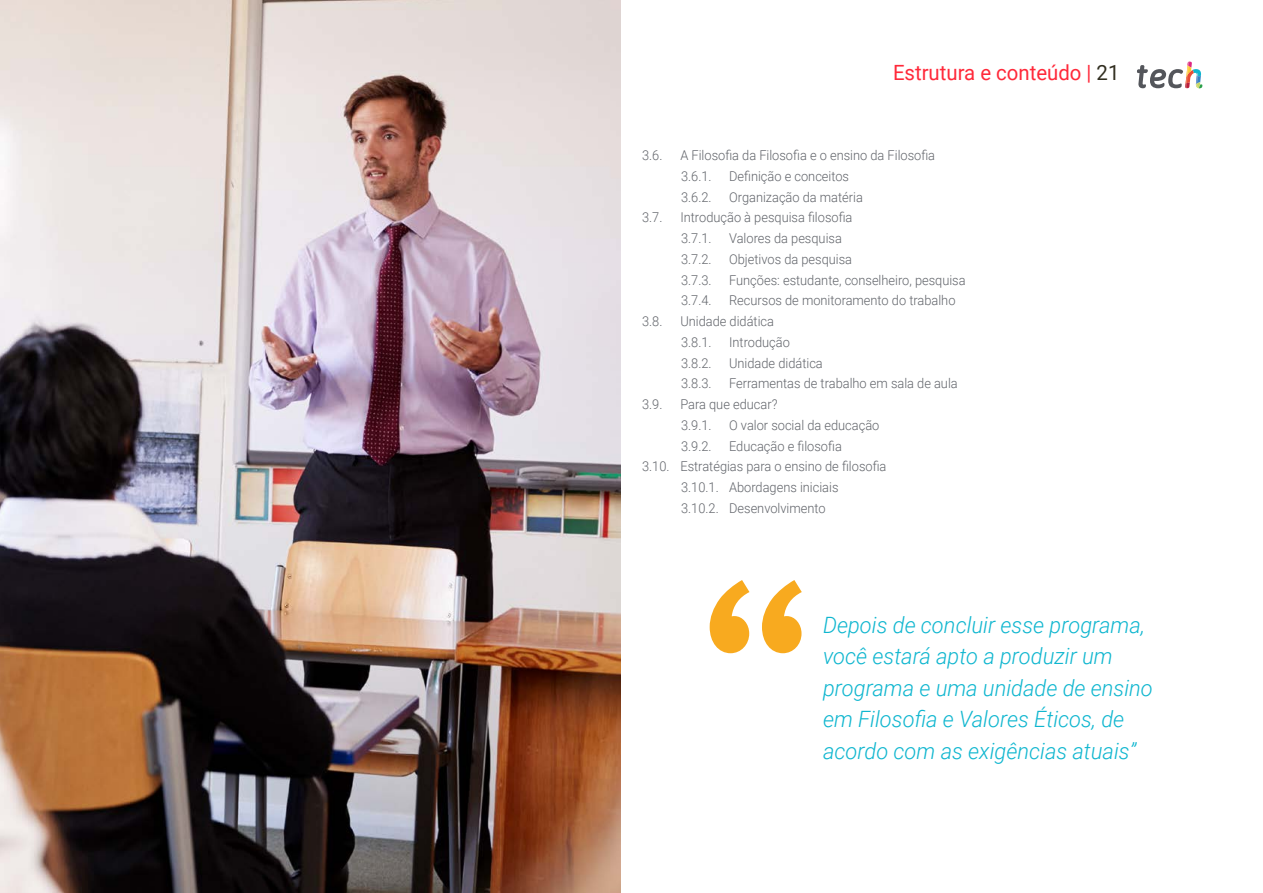
<style>
.page{position:relative;width:1263px;height:893px;background:#fff}
.page>*{position:absolute;margin:0;border:0;box-sizing:border-box;transform-origin:0 0}
.t1{font:italic 300 22.5px/31.5px "Roboto";color:#0fb6cf}
.t2{font:21px "Roboto";color:#ff293a}
.t3{font:300 13.5px/20.7px "Roboto";color:#61646a;scale:.95 1}
.s1{color:#312e20}
</style>
<div class="page">
<img style="left:0;top:0;width:621px;height:893px">
<svg style="left:1137px;top:62px;width:65px;height:27px"></svg>
<svg style="left:710px;top:580px;width:92px;height:73px"></svg>
<h2 class="t2" style="left:893px;top:57px;width:228px">Estrutura e conteúdo | <span class="s1">21</span></h2>
<p class="t3" style="left:642px;top:144px;width:23px">3.6.</p>
<p class="t3" style="left:680px;top:144px;width:270px">A Filosofia da Filosofia e o ensino da Filosofia<br>3.6.1.</p>
<p class="t3" style="left:729px;top:165px;width:128px">Definição e conceitos</p>
<p class="t3" style="left:681px;top:186px;width:34px">3.6.2.</p>
<p class="t3" style="left:729px;top:186px;width:142px">Organização da matéria</p>
<p class="t3" style="left:642px;top:207px;width:23px">3.7.</p>
<p class="t3" style="left:680px;top:207px;width:183px">Introdução à pesquisa filosofia<br>3.7.1.</p>
<p class="t3" style="left:729px;top:227px;width:120px">Valores da pesquisa</p>
<p class="t3" style="left:681px;top:248px;width:34px">3.7.2.</p>
<p class="t3" style="left:729px;top:248px;width:131px">Objetivos da pesquisa</p>
<p class="t3" style="left:681px;top:269px;width:34px">3.7.3.</p>
<p class="t3" style="left:729px;top:269px;width:250px">Funções: estudante, conselheiro, pesquisa</p>
<p class="t3" style="left:681px;top:290px;width:34px">3.7.4.</p>
<p class="t3" style="left:729px;top:290px;width:240px">Recursos de monitoramento do trabalho</p>
<p class="t3" style="left:642px;top:310px;width:23px">3.8.</p>
<p class="t3" style="left:680px;top:310px;width:100px">Unidade didática<br>3.8.1.</p>
<p class="t3" style="left:729px;top:331px;width:65px">Introdução</p>
<p class="t3" style="left:681px;top:352px;width:34px">3.8.2.</p>
<p class="t3" style="left:729px;top:352px;width:100px">Unidade didática</p>
<p class="t3" style="left:681px;top:373px;width:34px">3.8.3.</p>
<p class="t3" style="left:729px;top:373px;width:242px">Ferramentas de trabalho em sala de aula</p>
<p class="t3" style="left:642px;top:393px;width:23px">3.9.</p>
<p class="t3" style="left:680px;top:393px;width:104px">Para que educar?<br>3.9.1.</p>
<p class="t3" style="left:729px;top:414px;width:160px">O valor social da educação</p>
<p class="t3" style="left:681px;top:435px;width:34px">3.9.2.</p>
<p class="t3" style="left:729px;top:435px;width:120px">Educação e filosofia</p>
<p class="t3" style="left:642px;top:456px;width:259px">3.10. Estratégias para o ensino de filosofia</p>
<p class="t3" style="left:681px;top:476px;width:167px">3.10.1. Abordagens iniciais</p>
<p class="t3" style="left:681px;top:497px;width:154px">3.10.2. Desenvolvimento</p>
<h1 class="t1" style="left:823px;top:608px;width:331px">Depois de concluir esse programa, você estará apto a produzir um programa e uma unidade de ensino em Filosofia e Valores Éticos, de acordo com as exigências atuais”</h1>
</div>
